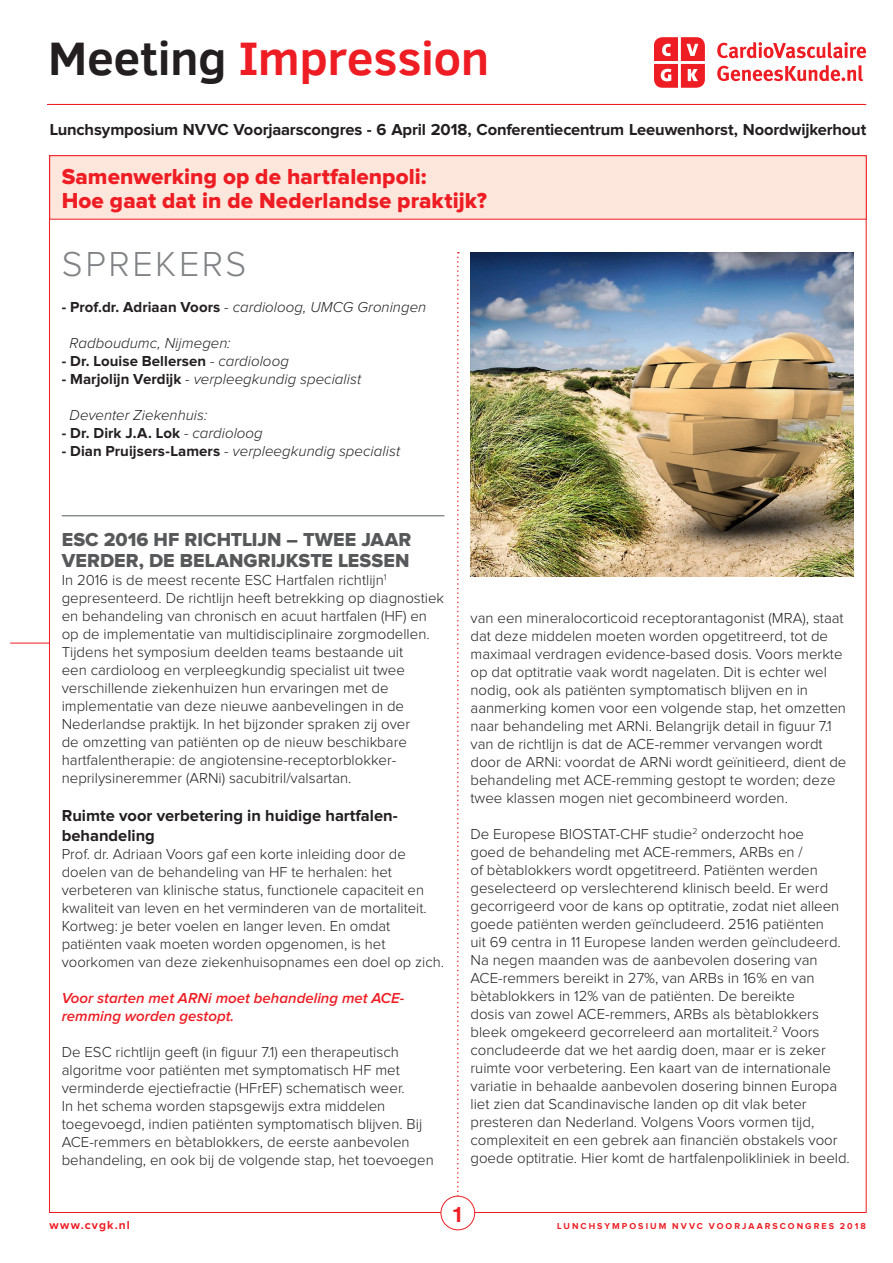
<style>
.page{position:relative;width:893px;height:1263px;background:#fff}
.page>*{position:absolute;margin:0;border:0;box-sizing:border-box;transform-origin:0 0}
.t1{font:700 48.15px "Clear Sans";letter-spacing:-.01em;color:#ee1d23}
.t2{font:300 36px "Proxima Nova";letter-spacing:.07em;color:#808285}
.t3{font:22.5px "Proxima Nova Extrabld";letter-spacing:.005em;color:#ee1d23}
.t4{font:700 22.35px "Clear Sans";color:#ee1d23}
.Kop{font:19.5px/21px "Proxima Nova Extrabld";color:#57585a}
.Arts-programma{font:700 16.5px/19.8px "Proxima Nova";letter-spacing:-.005em;color:#231f20}
.Arts-programma-2{font:300 15px/18px "Proxima Nova";color:#231f20}
.Kop-2{font:300 15px/18px "Proxima Nova";color:#231f20}
.Programmapunt{font:italic 300 15px "Proxima Nova";letter-spacing:.005em;color:#231f20}
.Arts-programma-3{font:italic 600 15px/18px "Proxima Nova";color:#ee1d23}
.Programmapunt-2{font:700 15px "Proxima Nova";letter-spacing:.005em;color:#231f20}
.t5{font:700 12px "Proxima Nova";letter-spacing:.095em;color:#ee1d23}
.t6{font:700 8.85px "Proxima Nova";letter-spacing:.225em;color:#ee1d23}
.s1{color:#231f20}
.s2{font-weight:700;font-style:normal}
.s3{font-weight:300;font-style:italic}
</style>
<div class="page">
<svg style="left:717px;top:42px;width:149px;height:16px"></svg>
<svg style="left:717px;top:65px;width:146px;height:16px"></svg>
<svg style="left:654px;top:37px;width:51px;height:51px"></svg>
<img style="left:470px;top:252px;width:383px;height:324px">
<hr style="left:50px;top:104px;width:816px;height:1px;background:#ee1d23">
<hr style="left:10px;top:643px;width:39px;height:1px;background:#ee1d23">
<svg style="left:457px;top:252px;width:2px;height:944px"></svg>
<hr style="left:62px;top:515px;width:382px;height:1px;background:#57585a">
<hr style="left:47px;top:104px;width:817px;height:1px;background:#ee1d23">
<div style="left:50px;top:156px;width:816px;height:63px;background:#fde7dc"></div>
<div style="left:441px;top:1196px;width:34px;height:34px;border:1px solid #ee1d23;border-radius:50%"></div>
<h1 class="t1" style="left:48px;top:23px;width:443px"><span class="s1">Meeting</span> Impression</h1>
<p class="Arts-programma" style="left:50px;top:120px;width:818px">Lunchsymposium NVVC Voorjaarscongres - 6 April 2018, Conferentiecentrum Leeuwenhorst, Noordwijkerhout</p>
<p class="t3" style="left:62px;top:166px;width:366px">Samenwerking op de hartfalenpoli:</p>
<p class="t3" style="left:62px;top:190px;width:427px">Hoe gaat dat in de Nederlandse praktijk?</p>
<p class="t2" style="left:62px;top:248px;width:186px">SPREKERS</p>
<p class="Programmapunt" style="left:62px;top:300px;width:366px"><span class="s2">- Prof.dr. Adriaan Voors</span> - cardioloog, UMCG Groningen</p>
<p class="Programmapunt" style="left:70px;top:336px;width:163px">Radboudumc, Nijmegen:</p>
<p class="Programmapunt-2" style="left:62px;top:354px;width:229px">- Dr. Louise Bellersen <span class="s3">- cardioloog</span></p>
<p class="Programmapunt" style="left:62px;top:372px;width:301px"><span class="s2">- Marjolijn Verdijk</span> - verpleegkundig specialist</p>
<p class="Programmapunt" style="left:70px;top:408px;width:139px">Deventer Ziekenhuis:</p>
<p class="Programmapunt-2" style="left:62px;top:426px;width:203px">- Dr. Dirk J.A. Lok <span class="s3">- cardioloog</span></p>
<p class="Programmapunt" style="left:62px;top:444px;width:340px"><span class="s2">- Dian Pruijsers-Lamers</span> - verpleegkundig specialist</p>
<p class="Kop" style="left:62px;top:530px;width:351px">ESC 2016 HF RICHTLIJN – TWEE JAAR<br>VERDER, DE BELANGRIJKSTE LESSEN</p>
<p class="Kop-2" style="left:62px;top:571px;width:384px">In 2016 is de meest recente ESC Hartfalen richtlijn<sup>1 </sup>gepresenteerd. De richtlijn heeft betrekking op diagnostiek en behandeling van chronisch en acuut hartfalen (HF) en op de implementatie van multidisciplinaire zorgmodellen.<br>Tijdens het symposium deelden teams bestaande uit<br>een cardioloog en verpleegkundig specialist uit twee verschillende ziekenhuizen hun ervaringen met de implementatie van deze nieuwe aanbevelingen in de Nederlandse praktijk. In het bijzonder spraken zij over<br>de omzetting van patiënten op de nieuw beschikbare hartfalentherapie: de angiotensine-receptorblokker&shy;neprilysineremmer (ARNi) sacubitril/valsartan.</p>
<p class="Arts-programma" style="left:62px;top:806px;width:337px">Ruimte voor verbetering in huidige hartfalen&shy;behandeling</p>
<p class="Arts-programma-2" style="left:62px;top:845px;width:384px">Prof. dr. Adriaan Voors gaf een korte inleiding door de doelen van de behandeling van HF te herhalen: het verbeteren van klinische status, functionele capaciteit en kwaliteit van leven en het verminderen van de mortaliteit.<br>Kortweg: je beter voelen en langer leven. En omdat patiënten vaak moeten worden opgenomen, is het voorkomen van deze ziekenhuisopnames een doel op zich.</p>
<p class="Arts-programma-3" style="left:62px;top:989px;width:344px">Voor starten met ARNi moet behandeling met ACE&shy;remming worden gestopt.</p>
<p class="Arts-programma-2" style="left:62px;top:1043px;width:374px">De ESC richtlijn geeft (in figuur 7.1) een therapeutisch algoritme voor patiënten met symptomatisch HF met verminderde ejectiefractie (HFrEF) schematisch weer.<br>In het schema worden stapsgewijs extra middelen toegevoegd, indien patiënten symptomatisch blijven. Bij ACE-remmers en bètablokkers, de eerste aanbevolen behandeling, en ook bij de volgende stap, het toevoegen</p>
<p class="Arts-programma-2" style="left:470px;top:609px;width:377px">van een mineralocorticoid receptorantagonist (MRA), staat dat deze middelen moeten worden opgetitreerd, tot de maximaal verdragen evidence-based dosis. Voors merkte op dat optitratie vaak wordt nagelaten. Dit is echter wel nodig, ook als patiënten symptomatisch blijven en in aanmerking komen voor een volgende stap, het omzetten naar behandeling met ARNi. Belangrijk detail in figuur 7.1 van de richtlijn is dat de ACE-remmer vervangen wordt door de ARNi: voordat de ARNi wordt geïnitieerd, dient de behandeling met ACE-remming gestopt te worden; deze twee klassen mogen niet gecombineerd worden.</p>
<p class="Arts-programma-2" style="left:470px;top:825px;width:381px">De Europese BIOSTAT-CHF studie<sup>2</sup> onderzocht hoe<br>goed de behandeling met ACE-remmers, ARBs en /<br>of bètablokkers wordt opgetitreerd. Patiënten werden geselecteerd op verslechterend klinisch beeld. Er werd gecorrigeerd voor de kans op optitratie, zodat niet alleen goede patiënten werden geïncludeerd. 2516 patiënten<br>uit 69 centra in 11 Europese landen werden geïncludeerd.<br>Na negen maanden was de aanbevolen dosering van ACE-remmers bereikt in 27%, van ARBs in 16% en van bètablokkers in 12% van de patiënten. De bereikte<br>dosis van zowel ACE-remmers, ARBs als bètablokkers bleek omgekeerd gecorreleerd aan mortaliteit.<sup>2</sup> Voors concludeerde dat we het aardig doen, maar er is zeker ruimte voor verbetering. Een kaart van de internationale variatie in behaalde aanbevolen dosering binnen Europa liet zien dat Scandinavische landen op dit vlak beter presteren dan Nederland. Volgens Voors vormen tijd, complexiteit en een gebrek aan financiën obstakels voor goede optitratie. Hier komt de hartfalenpolikliniek in beeld.</p>
<p class="t4" style="left:451px;top:1198px;width:15px">1</p>
<p class="t5" style="left:49px;top:1219px;width:82px">www.cvgk.nl</p>
<p class="t6" style="left:557px;top:1222px;width:310px">LUNCHSYMPOSIUM NVVC VOORJAARSCONGRES 2018</p>
</div>
